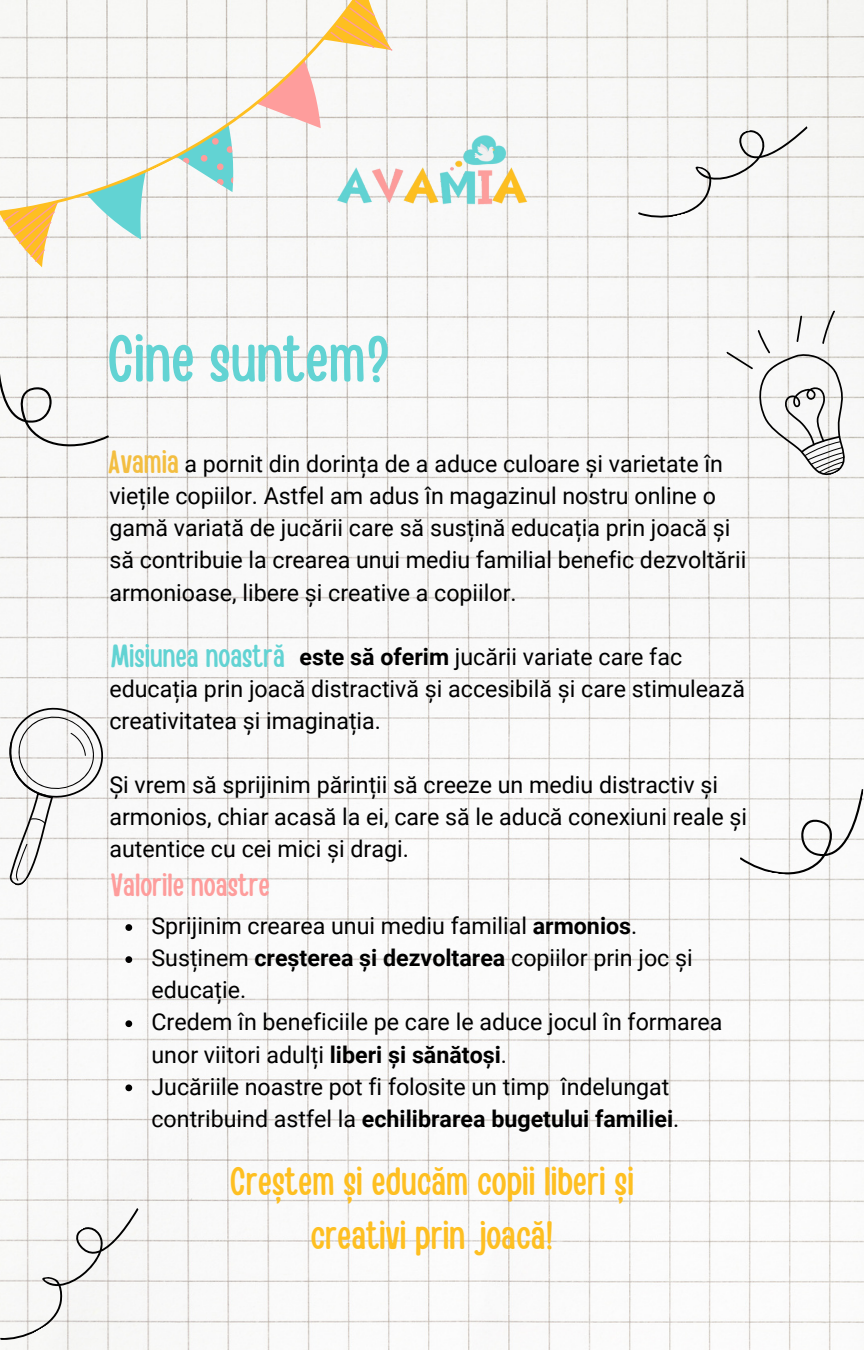
<style>
.page{position:relative;width:864px;height:1350px;background:#fff}
.page>*{position:absolute;margin:0;border:0;box-sizing:border-box;transform-origin:0 0}
.t1{font:65.7px "Handy Casual Condensed";color:#62d3d3}
.t2{font:39.38px/54px "Handy Casual Condensed";color:#febf21;text-align:center}
.t3{font:31.72px "Handy Casual Condensed";color:#62d3d3}
.t4{font:31.72px "Handy Casual Condensed";color:#fe9d9c}
.t5{font:31.72px "Handy Casual Condensed";color:#f3be41}
.t6{font:23.18px/31.9px "Roboto";color:#000}
.s1{font-weight:700}
</style>
<div class="page">
<img style="left:0;top:0;width:864px;height:1350px">
<svg style="left:0;top:0;width:416px;height:318px"></svg>
<svg style="left:0;top:0;width:409px;height:283px;fill:#f8f8f6"></svg>
<svg style="left:726px;top:310px;width:138px;height:181px"></svg>
<svg style="left:0;top:350px;width:109px;height:96px"></svg>
<svg style="left:738px;top:773px;width:126px;height:111px"></svg>
<svg style="left:625px;top:116px;width:196px;height:109px"></svg>
<img style="left:334px;top:133px;width:196px;height:75px">
<svg style="left:125px;top:924px;width:7px;height:7px"></svg>
<svg style="left:125px;top:956px;width:7px;height:7px"></svg>
<svg style="left:125px;top:1020px;width:7px;height:7px"></svg>
<svg style="left:125px;top:1084px;width:7px;height:7px"></svg>
<svg style="left:0;top:685px;width:122px;height:204px"></svg>
<svg style="left:0;top:1199px;width:166px;height:151px"></svg>
<h1 class="t1" style="left:107px;top:316px;width:283px">Cine suntem?</h1>
<h3 class="t5" style="left:108px;top:441px;width:72px">Avamia</h3>
<p class="t6" style="left:109px;top:448px;width:638px;text-indent:75px">a pornit din dorința de a aduce culoare și varietate în viețile copiilor. Astfel am adus în magazinul nostru online o gamă variată de jucării care să susțină educația prin joacă și să contribuie la crearea unui mediu familial benefic dezvoltării armonioase, libere și creative a copiilor.</p>
<h3 class="t3" style="left:111px;top:635px;width:175px">Misiunea noastră</h3>
<p class="t6" style="left:109px;top:641px;width:637px;text-indent:190px"><span class="s1">este să oferim</span> jucării variate care fac educația prin joacă distractivă și accesibilă și care stimulează creativitatea și imaginația.</p>
<p class="t6" style="left:109px;top:769px;width:639px">Și vrem să sprijinim părinții să creeze un mediu distractiv și armonios, chiar acasă la ei, care să le aducă conexiuni reale și autentice cu cei mici și dragi.</p>
<h3 class="t4" style="left:111px;top:864px;width:161px">Valorile noastre</h3>
<p class="t6" style="left:152px;top:910px;width:573px">Sprijinim crearea unui mediu familial <span class="s1">armonios</span>.<br>Susținem <span class="s1">creșterea și dezvoltarea</span> copiilor prin joc și educație.<br>Credem în beneficiile pe care le aduce jocul în formarea unor viitori adulți <span class="s1">liberi și sănătoși</span>.<br>Jucăriile noastre pot fi folosite un timp îndelungat contribuind astfel la <span class="s1">echilibrarea bugetului familiei</span>.</p>
<h2 class="t2" style="left:230px;top:1152px;width:405px">Creștem și educăm copii liberi și creativi prin joacă!</h2>
</div>
